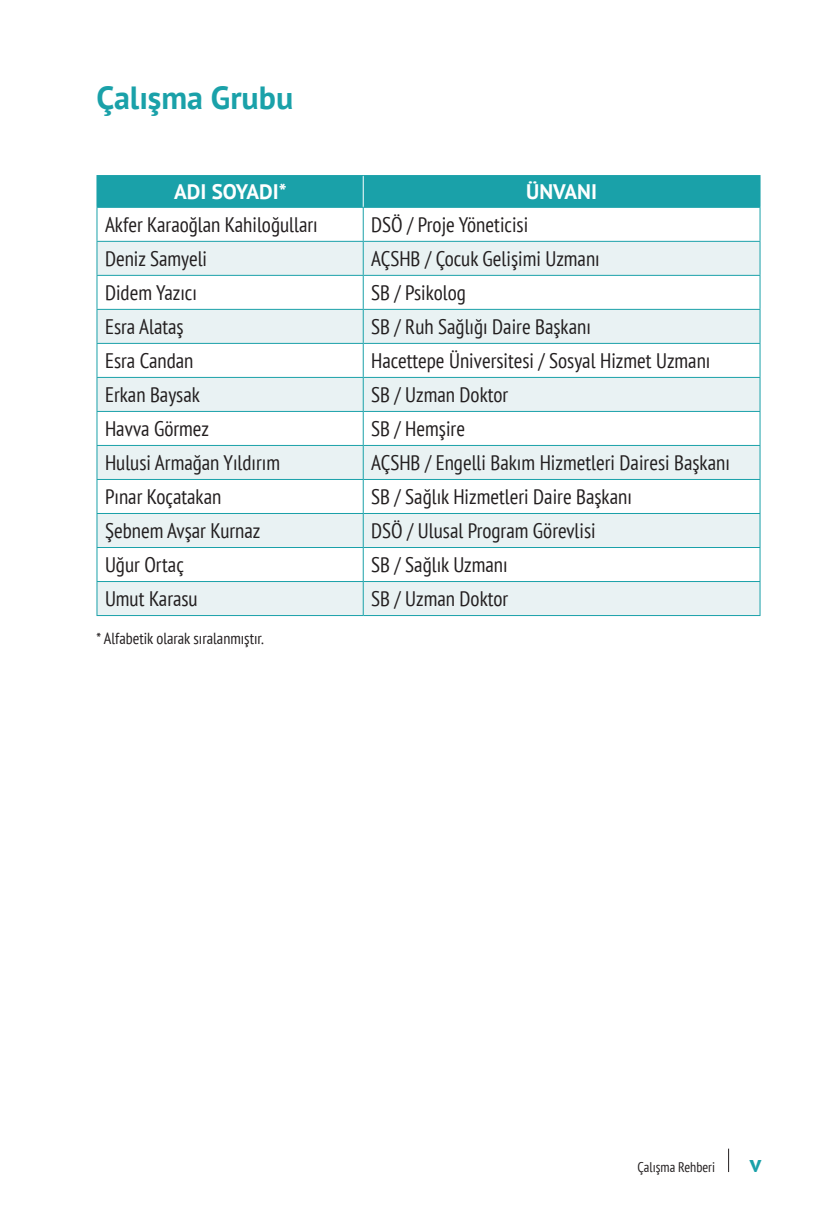
<style>
.page{position:relative;width:840px;height:1219px;background:#fff}
.page>*{position:absolute;margin:0;border:0;box-sizing:border-box;transform-origin:0 0}
.t1{font:700 32px "PT Sans";color:#1aa1a9}
.t2{font:700 24px "PT Sans";color:#1aa1a9}
.t3{font:condensed 21px "PT Sans";color:#231f20}
.t4{font:700 21px "PT Sans";color:#fff}
.t5{font:condensed 16px "PT Sans";color:#231f20}
.t6{font:condensed 14px "PT Sans";color:#231f20}
</style>
<div class="page">
<div style="left:97px;top:176px;width:662px;height:31px;background:#1aa1a9"></div>
<svg style="left:97px;top:242px;width:662px;height:373px;fill:#e9f2f3"></svg>
<hr style="left:96px;top:175px;width:267px;height:1px;background:#1aa1a9">
<hr style="left:96px;top:176px;width:1px;height:31px;background:#1aa1a9">
<hr style="left:363px;top:175px;width:397px;height:1px;background:#1aa1a9">
<hr style="left:759px;top:176px;width:1px;height:31px;background:#1aa1a9">
<hr style="left:96px;top:207px;width:267px;height:1px;background:#1aa1a9">
<hr style="left:96px;top:208px;width:1px;height:33px;background:#1aa1a9">
<hr style="left:363px;top:207px;width:397px;height:1px;background:#1aa1a9">
<hr style="left:362px;top:208px;width:1px;height:33px;background:#1aa1a9">
<hr style="left:759px;top:208px;width:1px;height:33px;background:#1aa1a9">
<hr style="left:96px;top:241px;width:267px;height:1px;background:#1aa1a9">
<hr style="left:96px;top:242px;width:1px;height:33px;background:#1aa1a9">
<hr style="left:363px;top:241px;width:397px;height:1px;background:#1aa1a9">
<hr style="left:362px;top:242px;width:1px;height:33px;background:#1aa1a9">
<hr style="left:759px;top:242px;width:1px;height:33px;background:#1aa1a9">
<hr style="left:96px;top:275px;width:267px;height:1px;background:#1aa1a9">
<hr style="left:96px;top:276px;width:1px;height:33px;background:#1aa1a9">
<hr style="left:363px;top:275px;width:397px;height:1px;background:#1aa1a9">
<hr style="left:362px;top:276px;width:1px;height:33px;background:#1aa1a9">
<hr style="left:759px;top:276px;width:1px;height:33px;background:#1aa1a9">
<hr style="left:96px;top:309px;width:267px;height:1px;background:#1aa1a9">
<hr style="left:96px;top:310px;width:1px;height:33px;background:#1aa1a9">
<hr style="left:363px;top:309px;width:397px;height:1px;background:#1aa1a9">
<hr style="left:362px;top:310px;width:1px;height:33px;background:#1aa1a9">
<hr style="left:759px;top:310px;width:1px;height:33px;background:#1aa1a9">
<hr style="left:96px;top:343px;width:267px;height:1px;background:#1aa1a9">
<hr style="left:96px;top:344px;width:1px;height:33px;background:#1aa1a9">
<hr style="left:363px;top:343px;width:397px;height:1px;background:#1aa1a9">
<hr style="left:362px;top:344px;width:1px;height:33px;background:#1aa1a9">
<hr style="left:759px;top:344px;width:1px;height:33px;background:#1aa1a9">
<hr style="left:96px;top:377px;width:267px;height:1px;background:#1aa1a9">
<hr style="left:96px;top:378px;width:1px;height:33px;background:#1aa1a9">
<hr style="left:363px;top:377px;width:397px;height:1px;background:#1aa1a9">
<hr style="left:362px;top:378px;width:1px;height:33px;background:#1aa1a9">
<hr style="left:759px;top:378px;width:1px;height:33px;background:#1aa1a9">
<hr style="left:96px;top:411px;width:267px;height:1px;background:#1aa1a9">
<hr style="left:96px;top:412px;width:1px;height:33px;background:#1aa1a9">
<hr style="left:363px;top:411px;width:397px;height:1px;background:#1aa1a9">
<hr style="left:362px;top:412px;width:1px;height:33px;background:#1aa1a9">
<hr style="left:759px;top:412px;width:1px;height:33px;background:#1aa1a9">
<hr style="left:96px;top:445px;width:267px;height:1px;background:#1aa1a9">
<hr style="left:96px;top:446px;width:1px;height:33px;background:#1aa1a9">
<hr style="left:363px;top:445px;width:397px;height:1px;background:#1aa1a9">
<hr style="left:362px;top:446px;width:1px;height:33px;background:#1aa1a9">
<hr style="left:759px;top:446px;width:1px;height:33px;background:#1aa1a9">
<hr style="left:96px;top:479px;width:267px;height:1px;background:#1aa1a9">
<hr style="left:96px;top:480px;width:1px;height:33px;background:#1aa1a9">
<hr style="left:363px;top:479px;width:397px;height:1px;background:#1aa1a9">
<hr style="left:362px;top:480px;width:1px;height:33px;background:#1aa1a9">
<hr style="left:759px;top:480px;width:1px;height:33px;background:#1aa1a9">
<hr style="left:96px;top:513px;width:267px;height:1px;background:#1aa1a9">
<hr style="left:96px;top:514px;width:1px;height:33px;background:#1aa1a9">
<hr style="left:363px;top:513px;width:397px;height:1px;background:#1aa1a9">
<hr style="left:362px;top:514px;width:1px;height:33px;background:#1aa1a9">
<hr style="left:759px;top:514px;width:1px;height:33px;background:#1aa1a9">
<hr style="left:96px;top:547px;width:267px;height:1px;background:#1aa1a9">
<hr style="left:96px;top:548px;width:1px;height:33px;background:#1aa1a9">
<hr style="left:363px;top:547px;width:397px;height:1px;background:#1aa1a9">
<hr style="left:362px;top:548px;width:1px;height:33px;background:#1aa1a9">
<hr style="left:759px;top:548px;width:1px;height:33px;background:#1aa1a9">
<hr style="left:96px;top:581px;width:267px;height:1px;background:#1aa1a9">
<hr style="left:96px;top:582px;width:1px;height:33px;background:#1aa1a9">
<hr style="left:363px;top:581px;width:397px;height:1px;background:#1aa1a9">
<hr style="left:362px;top:582px;width:1px;height:33px;background:#1aa1a9">
<hr style="left:759px;top:582px;width:1px;height:33px;background:#1aa1a9">
<hr style="left:96px;top:615px;width:267px;height:1px;background:#1aa1a9">
<hr style="left:363px;top:615px;width:397px;height:1px;background:#1aa1a9">
<hr style="left:362px;top:176px;width:1px;height:31px;background:#fff">
<h1 class="t1" style="left:96px;top:77px;width:198px">Çalışma Grubu</h1>
<p class="t4" style="left:174px;top:178px;width:114px">ADI SOYADI*</p>
<p class="t4" style="left:526px;top:178px;width:72px">ÜNVANI</p>
<p class="t3" style="left:105px;top:211px;width:214px">Akfer Karaoğlan Kahiloğulları</p>
<p class="t3" style="left:371px;top:211px;width:158px">DSÖ / Proje Yöneticisi</p>
<p class="t3" style="left:105px;top:245px;width:104px">Deniz Samyeli</p>
<p class="t3" style="left:371px;top:245px;width:230px">AÇSHB / Çocuk Gelişimi Uzmanı</p>
<p class="t3" style="left:105px;top:279px;width:93px">Didem Yazıcı</p>
<p class="t3" style="left:371px;top:279px;width:96px">SB / Psikolog</p>
<p class="t3" style="left:105px;top:313px;width:80px">Esra Alataş</p>
<p class="t3" style="left:371px;top:313px;width:221px">SB / Ruh Sağlığı Daire Başkanı</p>
<p class="t3" style="left:105px;top:347px;width:90px">Esra Candan</p>
<p class="t3" style="left:371px;top:347px;width:340px">Hacettepe Üniversitesi / Sosyal Hizmet Uzmanı</p>
<p class="t3" style="left:105px;top:381px;width:96px">Erkan Baysak</p>
<p class="t3" style="left:371px;top:381px;width:138px">SB / Uzman Doktor</p>
<p class="t3" style="left:105px;top:415px;width:105px">Havva Görmez</p>
<p class="t3" style="left:371px;top:415px;width:95px">SB / Hemşire</p>
<p class="t3" style="left:105px;top:449px;width:176px">Hulusi Armağan Yıldırım</p>
<p class="t3" style="left:371px;top:449px;width:360px">AÇSHB / Engelli Bakım Hizmetleri Dairesi Başkanı</p>
<p class="t3" style="left:105px;top:483px;width:118px">Pınar Koçatakan</p>
<p class="t3" style="left:371px;top:483px;width:262px">SB / Sağlık Hizmetleri Daire Başkanı</p>
<p class="t3" style="left:105px;top:517px;width:157px">Şebnem Avşar Kurnaz</p>
<p class="t3" style="left:371px;top:517px;width:226px">DSÖ / Ulusal Program Görevlisi</p>
<p class="t3" style="left:105px;top:552px;width:80px">Uğur Ortaç</p>
<p class="t3" style="left:371px;top:552px;width:138px">SB / Sağlık Uzmanı</p>
<p class="t3" style="left:105px;top:586px;width:94px">Umut Karasu</p>
<p class="t3" style="left:371px;top:586px;width:138px">SB / Uzman Doktor</p>
<p class="t5" style="left:96px;top:628px;width:168px">* Alfabetik olarak sıralanmıştır.</p>
<p class="t6" style="left:637px;top:1158px;width:79px">Çalışma Rehberi</p>
<p class="t2" style="left:749px;top:1147px;width:13px">v</p>
</div>
